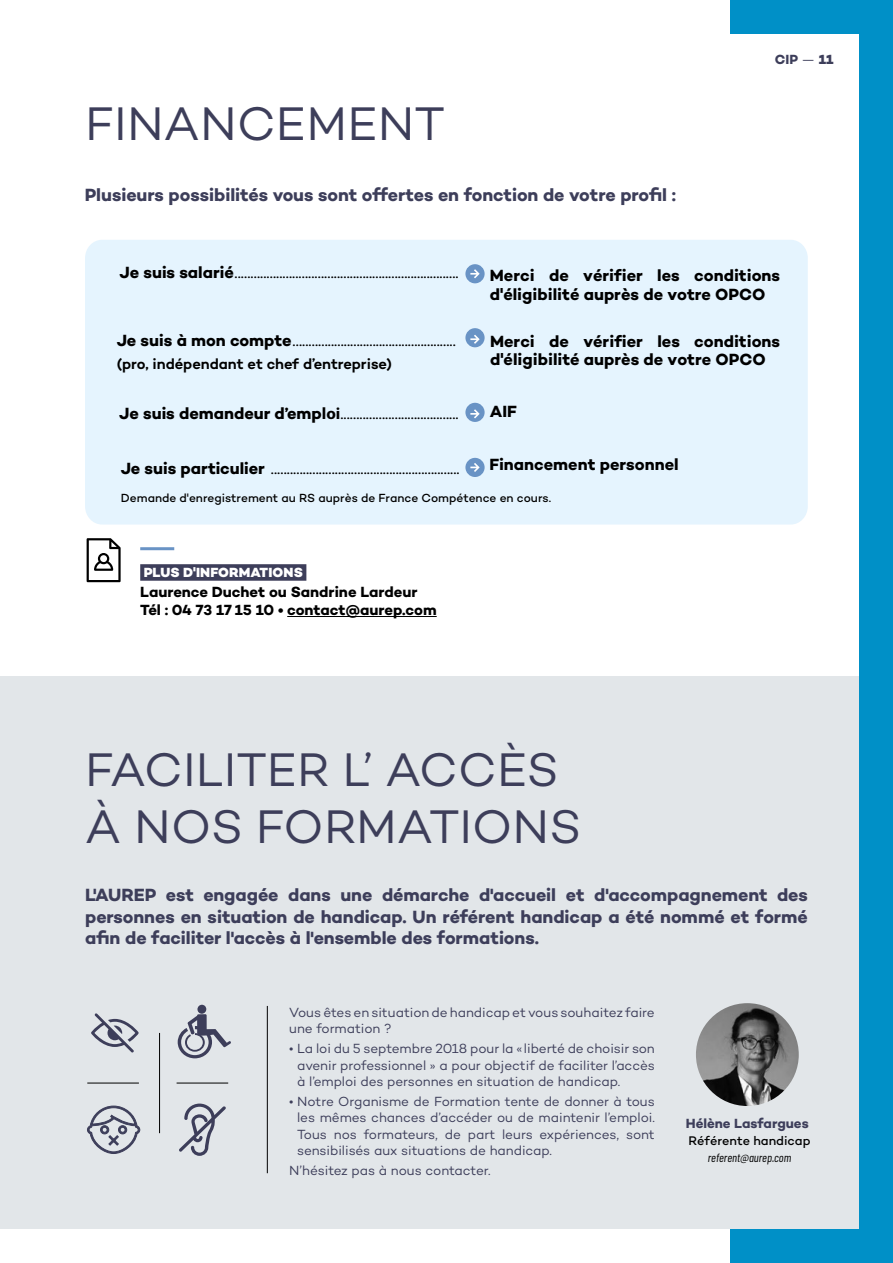
<style>
.page{position:relative;width:893px;height:1263px;background:#fff}
.page>*{position:absolute;margin:0;border:0;box-sizing:border-box;transform-origin:0 0}
.t1{font:48px/57.6px "Campton";letter-spacing:.005em;color:#3d3e5a}
.t2{font:700 18px/21.6px "Campton";letter-spacing:-.005em;color:#3d3e5a;text-align:justify}
.t3{font:700 16.5px/18.9px "Campton";color:#000}
.t4{font:700 15px/18px "Campton";letter-spacing:-.005em;color:#000}
.t5{font:600 15px "Campton";letter-spacing:-.005em;color:#000}
.t6{font:13.5px/16.2px "Campton";letter-spacing:-.005em;color:#3d3e5a;text-align:justify}
.t7{font:700 13.5px "Campton";letter-spacing:-.005em;color:#3d3e5a}
.t8{font:800 13.5px "Campton";letter-spacing:.01em;color:#fff}
.t9{font:500 12.75px "Campton";color:#000}
.t10{font:500 12px "Campton";color:#000}
.t11{font:italic 12px "Barlow Condensed";color:#000}
.t12{font:700 10.5px "Campton";color:#000}
.s1{font-weight:400}
.s2{font-weight:800}
.s3{font-size:16.5px}
.s4{font-family:"Myriad Pro";font-size:16.5px}
</style>
<div class="page">
<div style="left:730px;top:0;width:163px;height:1263px;background:#0090c7"></div>
<div style="left:0;top:34px;width:859px;height:1195px;background:#fff"></div>
<div style="left:0;top:676px;width:859px;height:553px;background:#e2e6e9"></div>
<div style="left:85px;top:240px;width:723px;height:284px;background:#e5f4fe;border-radius:18px"></div>
<div style="left:465px;top:264px;width:20px;height:19px;background:#6993c5;border-radius:50%"></div>
<svg style="left:470px;top:269px;width:10px;height:9px"></svg>
<div style="left:465px;top:328px;width:20px;height:19px;background:#6993c5;border-radius:50%"></div>
<svg style="left:470px;top:335px;width:10px;height:9px"></svg>
<div style="left:465px;top:403px;width:20px;height:19px;background:#6993c5;border-radius:50%"></div>
<svg style="left:470px;top:409px;width:10px;height:9px"></svg>
<div style="left:465px;top:458px;width:20px;height:19px;background:#6993c5;border-radius:50%"></div>
<svg style="left:470px;top:463px;width:10px;height:9px"></svg>
<img style="left:696px;top:1003px;width:103px;height:103px;border-radius:51px">
<hr style="left:267px;top:1006px;width:1px;height:167px;background:#000">
<svg style="left:87px;top:538px;width:34px;height:44px"></svg>
<div style="left:140px;top:564px;width:166px;height:17px;background:#3d3e5a"></div>
<hr style="left:287px;top:616px;width:150px;height:1px;background:#000">
<hr style="left:140px;top:547px;width:34px;height:3px;background:#6993c5">
<hr style="left:159px;top:1033px;width:1px;height:100px;background:#000">
<svg style="left:179px;top:1103px;width:47px;height:53px"></svg>
<svg style="left:91px;top:1013px;width:48px;height:39px"></svg>
<hr style="left:87px;top:1083px;width:52px;height:1px;background:#000">
<hr style="left:177px;top:1083px;width:51px;height:1px;background:#000">
<div style="left:197px;top:1005px;width:9px;height:9px;background:#3d3e5a;border-radius:50%"></div>
<svg style="left:178px;top:1014px;width:53px;height:44px"></svg>
<svg style="left:87px;top:1105px;width:54px;height:49px"></svg>
<h1 class="t1" style="left:85px;top:94px;width:361px">FINANCEMENT</h1>
<h2 class="t2" style="left:85px;top:184px;width:593px">Plusieurs possibilités vous sont offertes en fonction de votre profil :</h2>
<p class="t7" style="left:775px;top:51px;width:60px">CIP <span class="s1">—</span> <span class="s2">11</span></p>
<p class="t12" style="left:120px;top:268px;width:340px"><span class="s3">Je suis salarié</span>......................................................................</p>
<p class="t12" style="left:117px;top:335px;width:340px"><span class="s3">Je suis à mon compte</span>...................................................</p>
<p class="t5" style="left:117px;top:354px;width:277px">(pro, indépendant et chef d’entreprise)</p>
<p class="t12" style="left:119px;top:408px;width:341px"><span class="s3">Je suis demandeur d’emp</span><span class="s4">loi</span>.....................................</p>
<p class="t12" style="left:121px;top:464px;width:340px"><span class="s3">Je suis particulier</span> ...........................................................</p>
<p class="t3" style="left:490px;top:265px;width:292px">Merci de vérifier les conditions d'éligibilité auprès de votre OPCO</p>
<p class="t3" style="left:490px;top:331px;width:292px">Merci de vérifier les conditions d'éligibilité auprès de votre OPCO</p>
<p class="t3" style="left:490px;top:402px;width:28px">AIF</p>
<p class="t3" style="left:489px;top:455px;width:191px">Financement personnel</p>
<p class="t10" style="left:121px;top:490px;width:432px">Demande d'enregistrement au RS auprès de France Compétence en cours.</p>
<p class="t8" style="left:144px;top:564px;width:161px">PLUS D'INFORMATIONS</p>
<p class="t4" style="left:140px;top:583px;width:298px">Laurence Duchet ou Sandrine Lardeur<br>Tél : 04 73 17 15 10 • contact@aurep.com</p>
<h1 class="t1" style="left:85px;top:740px;width:498px">FACILITER L’ ACCÈS<br>À NOS FORMATIONS</h1>
<h2 class="t2" style="left:85px;top:884px;width:724px">L'AUREP est engagée dans une démarche d'accueil et d'accompagnement des personnes en situation de handicap. Un référent handicap a été nommé et formé afin de faciliter l'accès à l'ensemble des formations.</h2>
<p class="t6" style="left:289px;top:1004px;width:367px">Vous êtes en situation de handicap et vous souhaitez faire une formation ?</p>
<p class="t6" style="left:297px;top:1040px;width:359px;text-indent:-8px">• La loi du 5 septembre 2018 pour la « liberté de choisir son avenir professionnel » a pour objectif de faciliter l’accès à l’emploi des personnes en situation de handicap.</p>
<p class="t6" style="left:297px;top:1093px;width:359px;text-indent:-8px">• Notre Organisme de Formation tente de donner à tous les mêmes chances d’accéder ou de maintenir l’emploi.<br>Tous nos formateurs, de part leurs expériences, sont sensibilisés aux situations de handicap.</p>
<p class="t6" style="left:289px;top:1162px;width:203px">N’hésitez pas à nous contacter.</p>
<p class="t7" style="left:686px;top:1115px;width:124px">Hélène Lasfargues</p>
<p class="t9" style="left:688px;top:1133px;width:124px">Référente handicap</p>
<p class="t11" style="left:708px;top:1149px;width:85px">referent@aurep.com</p>
</div>
